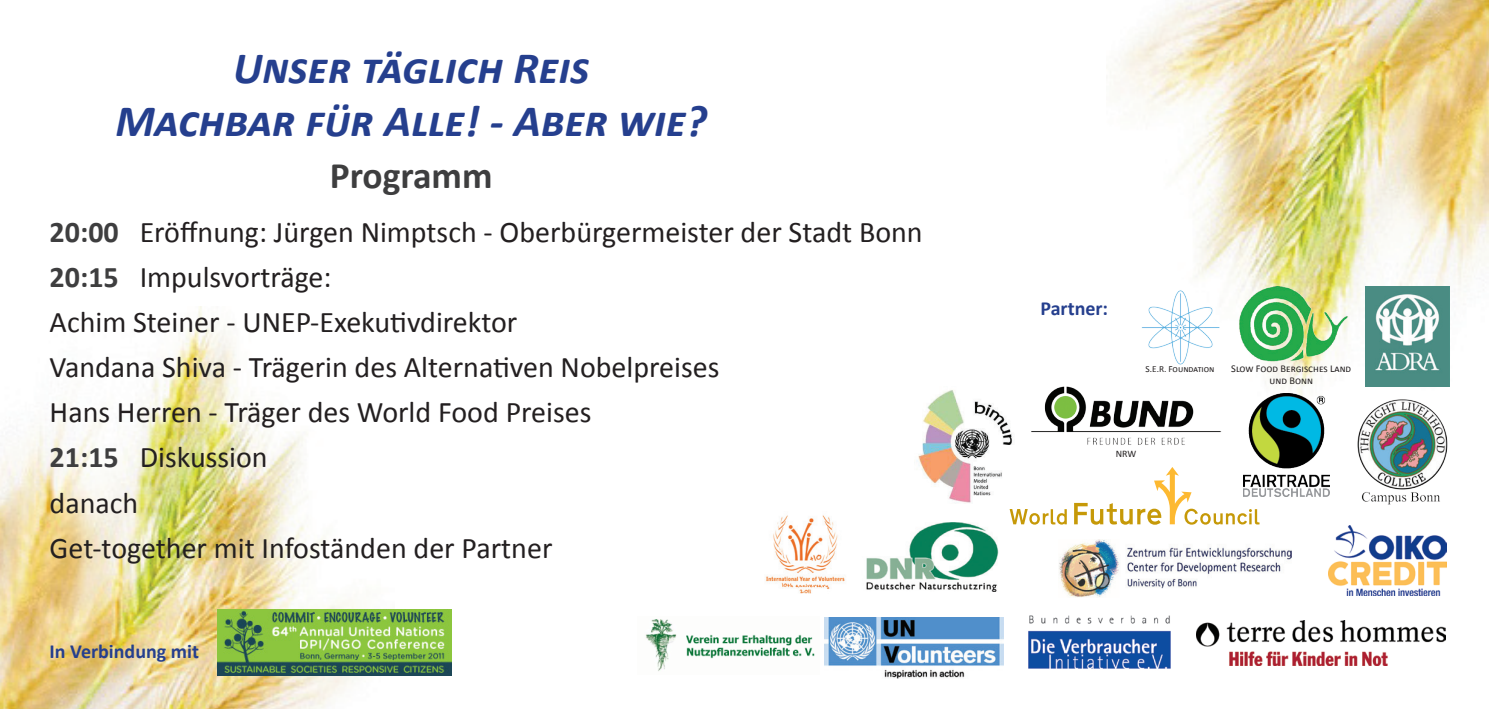
<style>
.page{position:relative;width:1489px;height:709px;background:#fff}
.page>*{position:absolute;margin:0;border:0;box-sizing:border-box;transform-origin:0 0}
.t1{font:italic 700 45px "Calibri";color:#253f8e}
.t2{font:700 37.5px "Calibri";color:#3e3e3f}
.t3{font:30px "Calibri";color:#231f20}
.t4{font:700 20px "Calibri";color:#253f8e}
.t5{font:10.25px "Calibri";color:#231f20}
.t6{font:10px "Calibri";color:#231f20}
.t7{font:9.25px "Calibri";color:#231f20}
.s1{font-weight:700;color:#3e3e3f}
</style>
<div class="page">
<img style="left:1114px;top:0;width:374px;height:393px">
<img style="left:0;top:306px;width:395px;height:403px">
<img style="left:1028px;top:615px;width:143px;height:54px">
<svg style="left:1009px;top:509px;width:57px;height:15px"></svg>
<svg style="left:1074px;top:467px;width:185px;height:57px"></svg>
<img style="left:1364px;top:287px;width:85px;height:100px">
<img style="left:1059px;top:540px;width:232px;height:57px">
<img style="left:1357px;top:399px;width:91px;height:105px">
<img style="left:1196px;top:620px;width:248px;height:45px">
<img style="left:917px;top:390px;width:96px;height:113px">
<img style="left:1328px;top:526px;width:118px;height:70px">
<img style="left:1031px;top:385px;width:190px;height:60px">
<img style="left:866px;top:523px;width:132px;height:69px">
<img style="left:1243px;top:393px;width:86px;height:104px">
<img style="left:765px;top:515px;width:80px;height:79px">
<img style="left:824px;top:617px;width:178px;height:62px">
<img style="left:1234px;top:287px;width:113px;height:77px">
<img style="left:1138px;top:289px;width:83px;height:76px">
<img style="left:645px;top:619px;width:170px;height:52px">
<img style="left:217px;top:609px;width:234px;height:66px">
<p class="t1" style="left:233px;top:40px;width:358px">Unser täglich Reis</p>
<p class="t1" style="left:115px;top:92px;width:593px">Machbar für Alle! - Aber wie?</p>
<p class="t2" style="left:330px;top:152px;width:164px">Programm</p>
<p class="t3" style="left:50px;top:213px;width:874px"><span class="s1">20:00</span> Eröffnung: Jürgen Nimptsch - Oberbürgermeister der Stadt Bonn</p>
<p class="t3" style="left:50px;top:258px;width:283px"><span class="s1">20:15</span> Impulsvorträge:</p>
<p class="t3" style="left:50px;top:303px;width:469px">Achim Steiner - UNEP-Exekutivdirektor</p>
<p class="t3" style="left:50px;top:348px;width:671px">Vandana Shiva - Trägerin des Alternativen Nobelpreises</p>
<p class="t3" style="left:50px;top:393px;width:543px">Hans Herren - Träger des World Food Preises</p>
<p class="t3" style="left:50px;top:438px;width:219px"><span class="s1">21:15</span> Diskussion</p>
<p class="t3" style="left:50px;top:483px;width:90px">danach</p>
<p class="t3" style="left:50px;top:528px;width:504px">Get-together mit Infoständen der Partner</p>
<p class="t4" style="left:50px;top:638px;width:151px">In Verbindung mit</p>
<p class="t4" style="left:1040px;top:296px;width:69px">Partner:</p>
<p class="t7" style="left:1145px;top:363px;width:71px">S.E.R. Foundation</p>
<p class="t5" style="left:1231px;top:362px;width:121px">Slow Food Bergisches Land</p>
<p class="t5" style="left:1269px;top:374px;width:45px">und Bonn</p>
<p class="t6" style="left:1115px;top:447px;width:22px">NRW</p>
</div>
